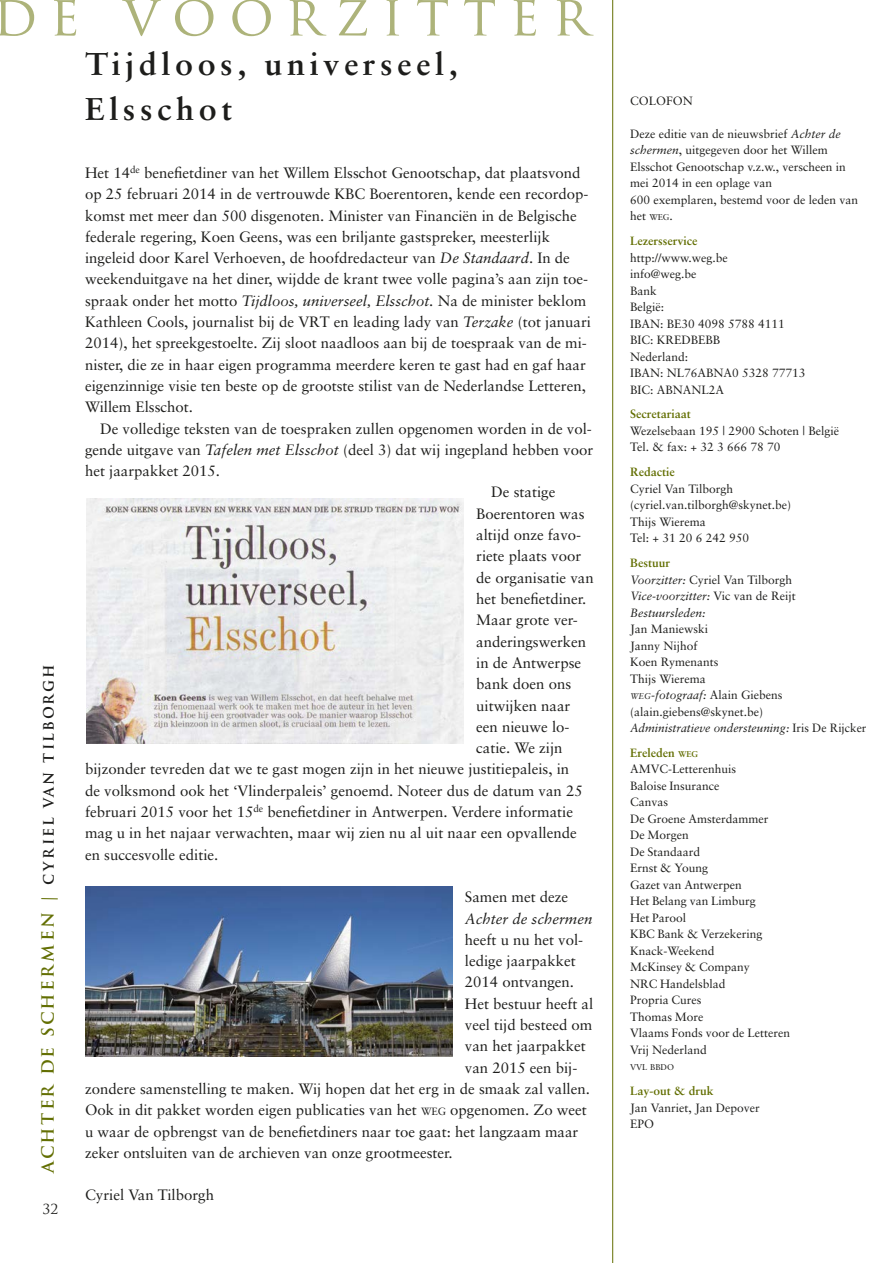
<style>
.page{position:relative;width:893px;height:1263px;background:#fff}
.page>*{position:absolute;margin:0;border:0;box-sizing:border-box;transform-origin:0 0}
.t1{font:55.35px "Trajan Pro";letter-spacing:.23em;color:#adb37a}
.t2{font:700 31.5px/45px "Sabon LT";letter-spacing:.14em;color:#1d1d1b}
.t3{font:700 16.5px "Trajan Pro";color:#636f03}
.t4{font:15px/21.3px "Sabon LT";color:#1d1d1b}
.t5{font:italic 15px "Sabon LT";color:#1d1d1b}
.t6{font:13.5px "Trajan Pro";color:#1d1d1b}
.t7{font:12px/16.5px "Sabon LT";color:#1d1d1b}
.t8{font:italic 12px/16.5px "Sabon LT";color:#1d1d1b}
.t9{font:700 12px "Sabon LT";color:#636f03}
.t10{font:8.4px "Sabon LT";color:#1d1d1b}
.s1{color:#1d1d1b}
.s2{font-style:italic}
.s3{font-size:10.5px}
.s4{font-size:8.4px}
.s5{font-style:inherit}
.s6{font-weight:700;font-style:normal;color:#636f03}
.s7{font-style:normal}
.s8{font-style:italic;font-size:8.4px}
.s9{font-weight:700;color:#636f03}
.s10{font-weight:700;font-size:8.4px;color:#636f03}
</style>
<div class="page">
<hr style="left:612px;top:0;width:1px;height:1263px;background:#636f03">
<img style="left:87px;top:498px;width:376px;height:246px">
<img style="left:85px;top:887px;width:367px;height:170px">
<h1 class="t1" style="left:-7px;top:-20px;width:598px">DE VOORZITTER</h1>
<p class="t3" style="left:38px;top:1173px;width:510px;rotate:-90deg">ACHTER DE SCHERMEN | <span class="s1">cyriel van tilborgh</span></p>
<p class="t6" style="left:43px;top:1200px;width:17px">32</p>
<h2 class="t2" style="left:85px;top:41px;width:374px">Tijdloos, universeel,<br>Elsschot</h2>
<p class="t4" style="left:85px;top:162px;width:508px">Het 14<sup>de</sup> benefietdiner van het Willem Elsschot Genootschap, dat plaatsvond op 25 februari 2014 in de vertrouwde KBC Boerentoren, kende een recordop&shy;komst met meer dan 500 disgenoten. Minister van Financiën in de Belgische federale regering, Koen Geens, was een briljante gastspreker, meesterlijk ingeleid door Karel Verhoeven, de hoofdredacteur van <span class="s2">De Standaard</span>. In de weekenduitgave na het diner, wijdde de krant twee volle pagina’s aan zijn toe&shy;spraak onder het motto <span class="s2">Tijdloos, universeel, Elsschot.</span> Na de minister beklom Kathleen Cools, journalist bij de VRT en leading lady van <span class="s2">Terzake</span> (tot januari 2014), het spreekgestoelte. Zij sloot naadloos aan bij de toespraak van de mi&shy;nister, die ze in haar eigen programma meerdere keren te gast had en gaf haar eigenzinnige visie ten beste op de grootste stilist van de Nederlandse Letteren, Willem Elsschot.</p>
<p class="t4" style="left:100px;top:417px;width:493px">De volledige teksten van de toespraken zullen opgenomen worden in de vol-</p>
<p class="t4" style="left:85px;top:439px;width:510px">gende uitgave van <span class="s2">Tafelen met Elsschot</span> (deel 3) dat wij ingepland hebben voor</p>
<p class="t4" style="left:85px;top:460px;width:137px">het jaarpakket 2015.</p>
<p class="t4" style="left:491px;top:481px;width:66px">De statige</p>
<p class="t4" style="left:476px;top:503px;width:110px">Boerentoren was</p>
<p class="t4" style="left:476px;top:524px;width:107px">altijd onze favo-</p>
<p class="t4" style="left:476px;top:545px;width:107px">riete plaats voor</p>
<p class="t4" style="left:476px;top:567px;width:119px">de organisatie van</p>
<p class="t4" style="left:476px;top:588px;width:112px">het benefietdiner.</p>
<p class="t4" style="left:476px;top:609px;width:103px">Maar grote ver-</p>
<p class="t4" style="left:476px;top:630px;width:112px">anderingswerken</p>
<p class="t4" style="left:476px;top:652px;width:106px">in de Antwerpse</p>
<p class="t4" style="left:476px;top:673px;width:97px">bank doen ons</p>
<p class="t4" style="left:476px;top:694px;width:96px">uitwijken naar</p>
<p class="t4" style="left:476px;top:716px;width:95px">een nieuwe lo-</p>
<p class="t4" style="left:476px;top:737px;width:88px">catie. We zijn</p>
<p class="t4" style="left:85px;top:758px;width:486px">bijzonder tevreden dat we te gast mogen zijn in het nieuwe justitiepaleis, in</p>
<p class="t4" style="left:85px;top:780px;width:499px">de volksmond ook het ‘Vlinderpaleis’ genoemd. Noteer dus de datum van 25</p>
<p class="t4" style="left:85px;top:801px;width:490px">februari 2015 voor het 15<sup>de</sup> benefietdiner in Antwerpen. Verdere informatie</p>
<p class="t4" style="left:85px;top:822px;width:493px">mag u in het najaar verwachten, maar wij zien nu al uit naar een opvallende</p>
<p class="t4" style="left:85px;top:843px;width:135px">en succesvolle editie.</p>
<p class="t4" style="left:465px;top:886px;width:105px">Samen met deze</p>
<p class="t5" style="left:465px;top:910px;width:129px">Achter de schermen</p>
<p class="t4" style="left:465px;top:929px;width:120px">heeft u nu het vol-</p>
<p class="t4" style="left:465px;top:950px;width:112px">ledige jaarpakket</p>
<p class="t4" style="left:465px;top:971px;width:111px">2014 ontvangen.</p>
<p class="t4" style="left:465px;top:993px;width:130px">Het bestuur heeft al</p>
<p class="t4" style="left:465px;top:1014px;width:129px">veel tijd besteed om</p>
<p class="t4" style="left:465px;top:1035px;width:122px">van het jaarpakket</p>
<p class="t4" style="left:465px;top:1056px;width:114px">van 2015 een bij-</p>
<p class="t4" style="left:85px;top:1078px;width:506px">zondere samenstelling te maken. Wij hopen dat het erg in de smaak zal vallen.</p>
<p class="t4" style="left:85px;top:1099px;width:503px">Ook in dit pakket worden eigen publicaties van het <span class="s3">WEG</span> opgenomen. Zo weet</p>
<p class="t4" style="left:85px;top:1120px;width:495px">u waar de opbrengst van de benefietdiners naar toe gaat: het langzaam maar</p>
<p class="t4" style="left:85px;top:1142px;width:369px">zeker ontsluiten van de archieven van onze grootmeester.</p>
<p class="t4" style="left:85px;top:1184px;width:131px">Cyriel Van Tilborgh</p>
<p class="t7" style="left:630px;top:92px;width:64px">COLOFON</p>
<p class="t7" style="left:630px;top:125px;width:230px">Deze editie van de nieuwsbrief <span class="s2">Achter de schermen</span>, uitgegeven door het Willem<br>Elsschot Genootschap v.z.w., verscheen in mei 2014 in een oplage van<br>600 exemplaren, bestemd voor de leden van het <span class="s4">WEG</span><span class="s5">.</span></p>
<p class="t9" style="left:630px;top:234px;width:69px">Lezersservice</p>
<p class="t7" style="left:630px;top:249px;width:177px">http://www.weg.be<br>info@weg.be<br>Bank<br>België:<br>IBAN: BE30 4098 5788 4111<br>BIC: KREDBEBB<br>Nederland:<br>IBAN: NL76ABNA0 5328 77713<br>BIC: ABNANL2A</p>
<p class="t9" style="left:630px;top:407px;width:62px">Secretariaat</p>
<p class="t7" style="left:630px;top:422px;width:211px">Wezelsebaan 195 | 2900 Schoten | België<br>Tel. &amp; fax: + 32 3 666 78 70</p>
<p class="t9" style="left:630px;top:465px;width:46px">Redactie</p>
<p class="t7" style="left:630px;top:480px;width:162px">Cyriel Van Tilborgh (cyriel.van.tilborgh@skynet.be)<br>Thijs Wierema<br>Tel: + 31 20 6 242 950</p>
<p class="t8" style="left:630px;top:555px;width:167px"><span class="s6">Bestuur<br></span>Voorzitter: <span class="s7">Cyriel Van Tilborgh<br></span>Vice-voorzitter: <span class="s7">Vic van de Reijt<br></span>Bestuursleden:</p>
<p class="t7" style="left:630px;top:620px;width:238px">Jan Maniewski<br>Janny Nijhof<br>Koen Rymenants<br>Thijs Wierema<br><span class="s8">weg</span><span class="s2">-fotograaf:</span> Alain Giebens (alain.giebens@skynet.be)<br><span class="s2">Administratieve ondersteuning:</span> Iris De Rijcker</p>
<p class="t7" style="left:630px;top:744px;width:162px"><span class="s9">Ereleden</span> <span class="s10">weg<br></span>AMVC-Letterenhuis<br>Baloise Insurance<br>Canvas<br>De Groene Amsterdammer<br>De Morgen<br>De Standaard<br>Ernst &amp; Young<br>Gazet van Antwerpen<br>Het Belang van Limburg<br>Het Parool<br>KBC Bank &amp; Verzekering<br>Knack-Weekend<br>McKinsey &amp; Company<br>NRC Handelsblad<br>Propria Cures<br>Thomas More<br>Vlaams Fonds voor de Letteren<br>Vrij Nederland</p>
<p class="t10" style="left:630px;top:1062px;width:45px">VVL BBDO</p>
<p class="t9" style="left:630px;top:1083px;width:85px">Lay-out &amp; druk</p>
<p class="t7" style="left:630px;top:1099px;width:131px">Jan Vanriet, Jan Depover<br>EPO</p>
</div>
